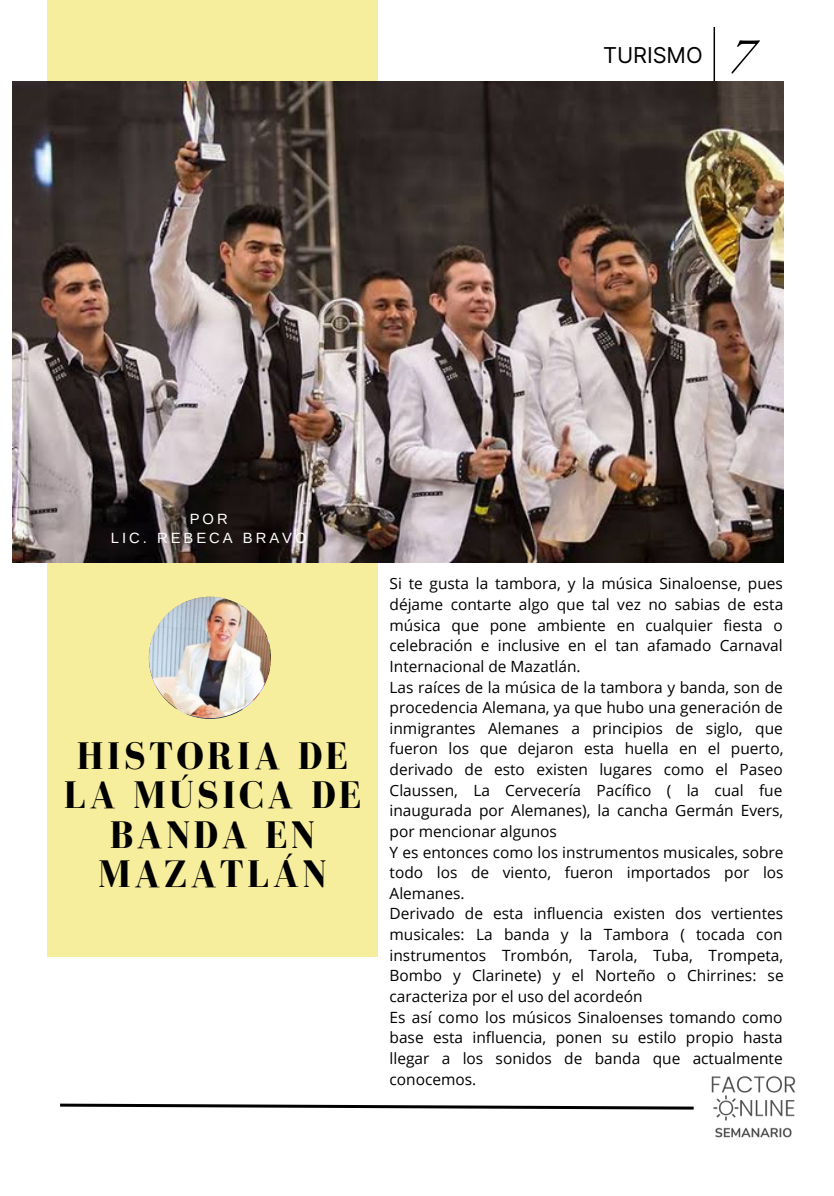
<style>
.page{position:relative;width:834px;height:1196px;background:#fff}
.page>*{position:absolute;margin:0;border:0;box-sizing:border-box;transform-origin:0 0}
.t1{font:italic 51px "EB Garamond";color:#000}
.t2{font:700 39.4px/39.2px "Bodoni FLF";letter-spacing:.08em;color:#000;text-align:center}
.t3{font:21.8px "Inter";letter-spacing:-.005em;color:#000}
.t4{font:15.4px/20.6px "Open Sans";color:#000;text-align:justify}
.t5{font:14.8px "Arimo";letter-spacing:.2em;color:#fff}
</style>
<div class="page">
<hr style="left:713px;top:27px;width:2px;height:60px;background:#000">
<div style="left:48px;top:0;width:329px;height:957px;background:#f7ee9d"></div>
<img style="left:149px;top:597px;width:121px;height:121px;border-radius:50%">
<svg style="left:60px;top:1103px;width:634px;height:7px"></svg>
<img style="left:711px;top:1076px;width:85px;height:62px">
<img style="left:12px;top:82px;width:771px;height:480px">
<p class="t3" style="left:603px;top:42px;width:101px">TURISMO</p>
<p class="t1" style="left:730px;top:21px;width:26px">7</p>
<p class="t5" style="left:190px;top:510px;width:40px">POR</p>
<p class="t5" style="left:111px;top:529px;width:197px">LIC. REBECA BRAVO</p>
<p class="t2" style="left:63px;top:736px;width:299px">HISTORIA DE<br>LA MÚSICA DE<br>BANDA EN<br>MAZATLÁN</p>
<p class="t4" style="left:389px;top:573px;width:395px">Si te gusta la tambora, y la música Sinaloense, pues déjame contarte algo que tal vez no sabias de esta música que pone ambiente en cualquier fiesta o celebración e inclusive en el tan afamado Carnaval Internacional de Mazatlán.</p>
<p class="t4" style="left:389px;top:676px;width:395px">Las raíces de la música de la tambora y banda, son de procedencia Alemana, ya que hubo una generación de inmigrantes Alemanes a principios de siglo, que fueron los que dejaron esta huella en el puerto, derivado de esto existen lugares como el Paseo Claussen, La Cervecería Pacífico ( la cual fue inaugurada por Alemanes), la cancha Germán Evers, por mencionar algunos</p>
<p class="t4" style="left:389px;top:841px;width:395px">Y es entonces como los instrumentos musicales, sobre todo los de viento, fueron importados por los Alemanes.</p>
<p class="t4" style="left:389px;top:903px;width:395px">Derivado de esta influencia existen dos vertientes musicales: La banda y la Tambora ( tocada con instrumentos Trombón, Tarola, Tuba, Trompeta, Bombo y Clarinete) y el Norteño o Chirrines: se caracteriza por el uso del acordeón</p>
<p class="t4" style="left:389px;top:1006px;width:395px">Es así como los músicos Sinaloenses tomando como base esta influencia, ponen su estilo propio hasta llegar a los sonidos de banda que actualmente conocemos.</p>
</div>
